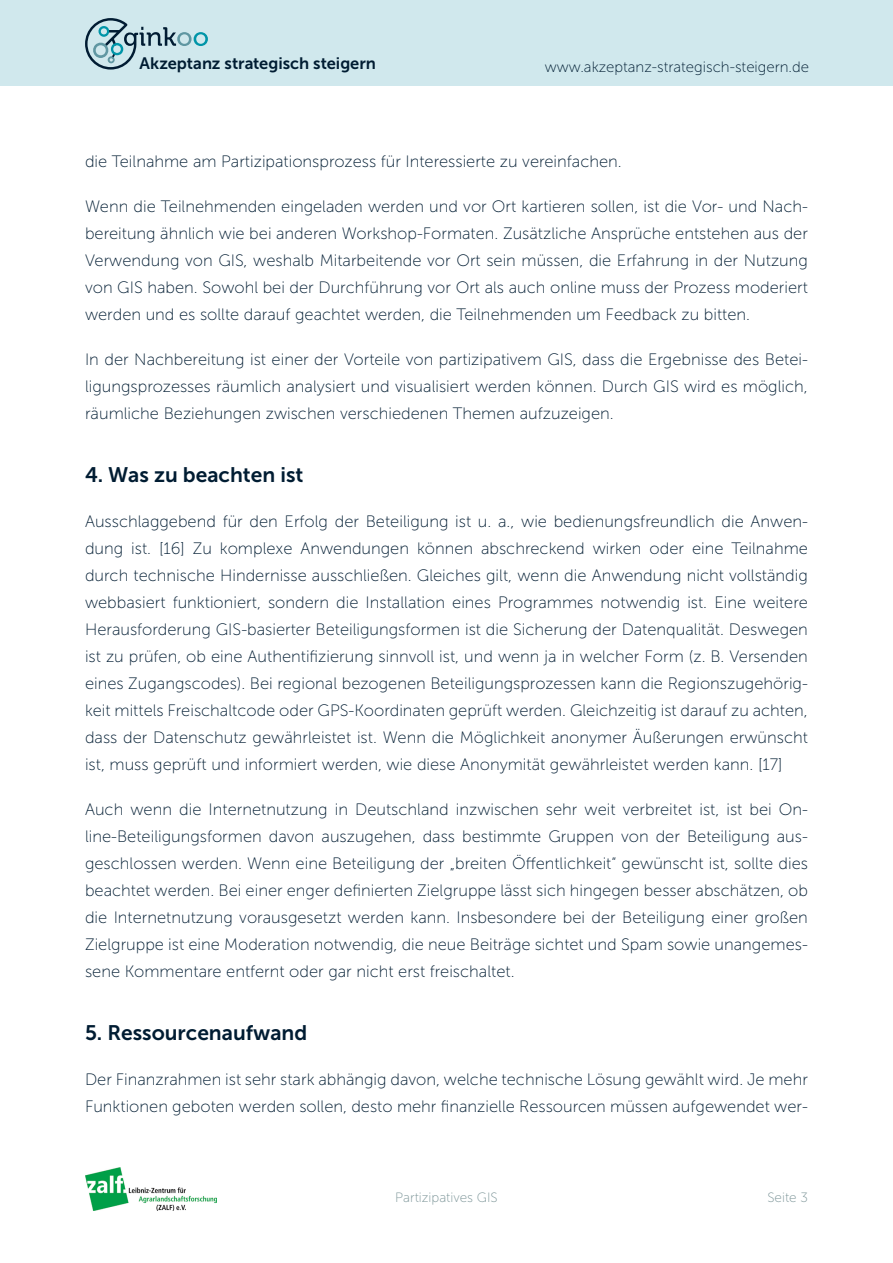
<style>
.page{position:relative;width:893px;height:1263px;background:#fff}
.page>*{position:absolute;margin:0;border:0;box-sizing:border-box;transform-origin:0 0}
.t1{font:21px "Museo Sans 700";color:#001c32}
.t2{font:16.5px/27px "Museo Sans 100";color:#001c32;text-align:justify}
.t3{font:16.5px "Museo Sans 700";color:#001c32}
.t4{font:15px "Museo Sans 100";color:#001c32}
.t5{font:13.5px "Museo Sans 100";color:#7b9497}
</style>
<div class="page">
<div style="left:0;top:0;width:893px;height:85px;background:#d0e8ed"></div>
<svg style="left:85px;top:18px;width:123px;height:52px"></svg>
<img style="left:85px;top:1167px;width:131px;height:44px">
<p class="t3" style="left:139px;top:55px;width:238px">Akzeptanz strategisch steigern</p>
<p class="t4" style="left:545px;top:59px;width:266px">www.akzeptanz-strategisch-steigern.de</p>
<p class="t2" style="left:85px;top:148px;width:538px">die Teilnahme am Partizipationsprozess für Interessierte zu vereinfachen.</p>
<p class="t2" style="left:85px;top:193px;width:724px">Wenn die Teilnehmenden eingeladen werden und vor Ort kartieren sollen, ist die Vor- und Nach&shy;bereitung ähnlich wie bei anderen Workshop-Formaten. Zusätzliche Ansprüche entstehen aus der Verwendung von GIS, weshalb Mitarbeitende vor Ort sein müssen, die Erfahrung in der Nutzung von GIS haben. Sowohl bei der Durchführung vor Ort als auch online muss der Prozess moderiert werden und es sollte darauf geachtet werden, die Teilnehmenden um Feedback zu bitten.</p>
<p class="t2" style="left:85px;top:346px;width:724px">In der Nachbereitung ist einer der Vorteile von partizipativem GIS, dass die Ergebnisse des Betei&shy;ligungsprozesses räumlich analysiert und visualisiert werden können. Durch GIS wird es möglich, räumliche Beziehungen zwischen verschiedenen Themen aufzuzeigen.</p>
<p class="t1" style="left:85px;top:463px;width:220px">4. Was zu beachten ist</p>
<p class="t2" style="left:85px;top:508px;width:724px">Ausschlaggebend für den Erfolg der Beteiligung ist u. a., wie bedienungsfreundlich die Anwen&shy;dung ist. [16] Zu komplexe Anwendungen können abschreckend wirken oder eine Teilnahme durch technische Hindernisse ausschließen. Gleiches gilt, wenn die Anwendung nicht vollständig webbasiert funktioniert, sondern die Installation eines Programmes notwendig ist. Eine weitere Herausforderung GIS-basierter Beteiligungsformen ist die Sicherung der Datenqualität. Deswegen ist zu prüfen, ob eine Authentifizierung sinnvoll ist, und wenn ja in welcher Form (z. B. Versenden eines Zugangscodes). Bei regional bezogenen Beteiligungsprozessen kann die Regionszugehörig&shy;keit mittels Freischaltcode oder GPS-Koordinaten geprüft werden. Gleichzeitig ist darauf zu achten, dass der Datenschutz gewährleistet ist. Wenn die Möglichkeit anonymer Äußerungen erwünscht ist, muss geprüft und informiert werden, wie diese Anonymität gewährleistet werden kann. [17]</p>
<p class="t2" style="left:85px;top:796px;width:724px">Auch wenn die Internetnutzung in Deutschland inzwischen sehr weit verbreitet ist, ist bei On&shy;line-Beteiligungsformen davon auszugehen, dass bestimmte Gruppen von der Beteiligung aus&shy;geschlossen werden. Wenn eine Beteiligung der „breiten Öffentlichkeit“ gewünscht ist, sollte dies beachtet werden. Bei einer enger definierten Zielgruppe lässt sich hingegen besser abschätzen, ob die Internetnutzung vorausgesetzt werden kann. Insbesondere bei der Beteiligung einer großen Zielgruppe ist eine Moderation notwendig, die neue Beiträge sichtet und Spam sowie unangemes&shy;sene Kommentare entfernt oder gar nicht erst freischaltet.</p>
<p class="t1" style="left:85px;top:1021px;width:224px">5. Ressourcenaufwand</p>
<p class="t2" style="left:85px;top:1066px;width:724px">Der Finanzrahmen ist sehr stark abhängig davon, welche technische Lösung gewählt wird. Je mehr<br>Funktionen geboten werden sollen, desto mehr finanzielle Ressourcen müssen aufgewendet wer-</p>
<p class="t5" style="left:395px;top:1190px;width:104px">Partizipatives GIS</p>
<p class="t5" style="left:767px;top:1190px;width:42px">Seite 3</p>
</div>
